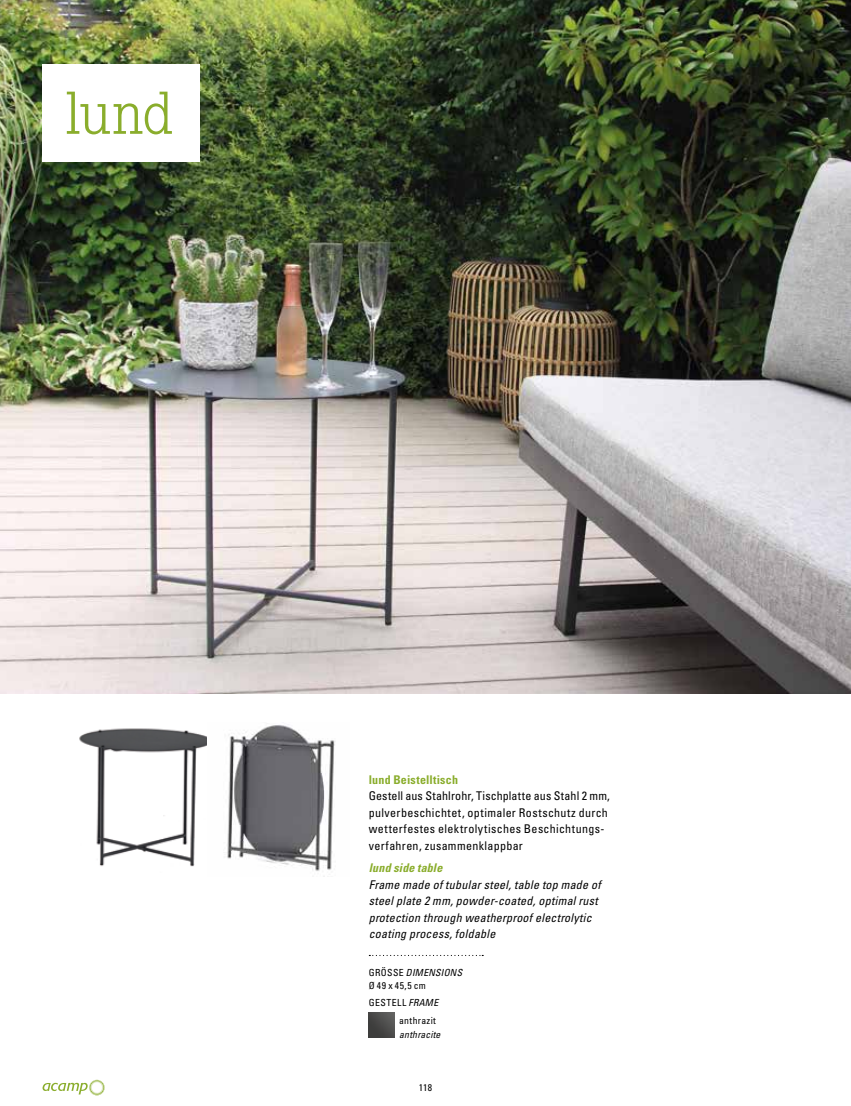
<style>
.page{position:relative;width:851px;height:1106px;background:#fff}
.page>*{position:absolute;margin:0;border:0;box-sizing:border-box;transform-origin:0 0}
.t1{font:300 63px "Corporate E";color:#8aad2c}
.t2{font:condensed 12px/16.5px "Univers LT";letter-spacing:.025em;color:#000}
.t3{font:italic condensed 12px/16.5px "Univers LT";letter-spacing:.02em;color:#000}
.t4{font:700 condensed 12px "Univers LT";letter-spacing:.015em;color:#8aad2c}
.t5{font:italic 700 condensed 12px "Univers LT";letter-spacing:.015em;color:#8aad2c}
.t6{font:condensed 9.75px/13.5px "Univers LT";letter-spacing:.045em;color:#000}
.t7{font:italic condensed 9.75px "Univers LT";letter-spacing:.015em;color:#000}
.s1{font-style:italic}
</style>
<div class="page">
<svg style="left:43px;top:1079px;width:62px;height:16px"></svg>
<img style="left:0;top:0;width:850px;height:693px">
<div style="left:43px;top:64px;width:157px;height:98px;background:#fff"></div>
<img style="left:369px;top:1012px;width:25px;height:25px">
<svg style="left:369px;top:954px;width:114px;height:2px"></svg>
<img style="left:79px;top:728px;width:128px;height:139px">
<img style="left:227px;top:725px;width:108px;height:146px">
<h1 class="t1" style="left:65px;top:79px;width:110px">lund</h1>
<p class="t4" style="left:369px;top:772px;width:91px">lund Beistelltisch</p>
<p class="t2" style="left:369px;top:787px;width:243px">Gestell aus Stahlrohr, Tischplatte aus Stahl 2 mm, pulverbeschichtet, optimaler Rostschutz durch wetterfestes elektrolytisches Beschichtungs&shy;verfahren, zusammenklappbar</p>
<p class="t5" style="left:369px;top:860px;width:75px">lund side table</p>
<p class="t3" style="left:369px;top:876px;width:233px">Frame made of tubular steel, table top made of steel plate 2 mm, powder-coated, optimal rust protection through weatherproof electrolytic coating process, foldable</p>
<p class="t6" style="left:369px;top:965px;width:95px">GRÖSSE <span class="s1">DIMENSIONS<br></span>Ø 49 x 45,5 cm</p>
<p class="t6" style="left:369px;top:995px;width:71px">GESTELL <span class="s1">FRAME</span></p>
<p class="t6" style="left:399px;top:1013px;width:38px">anthrazit</p>
<p class="t7" style="left:399px;top:1027px;width:43px">anthracite</p>
<p class="t6" style="left:419px;top:1080px;width:15px">118</p>
</div>
